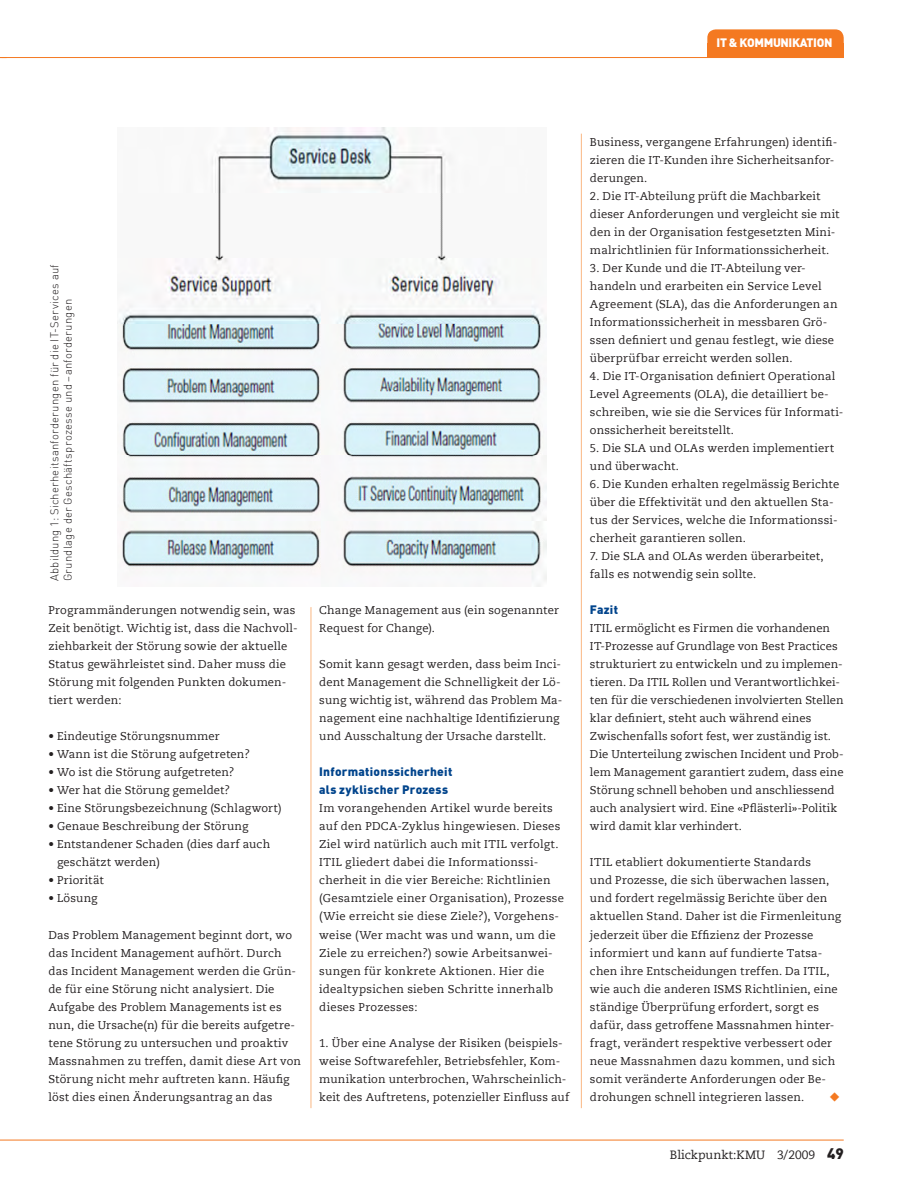
<style>
.page{position:relative;width:922px;height:1195px;background:#fff}
.page>*{position:absolute;margin:0;border:0;box-sizing:border-box;transform-origin:0 0}
.t1{font:900 12px/18px "DIN";letter-spacing:.02em;color:#01448c}
.t2{font:12px "Caecilia LT";color:#231f20}
.t3{font:900 12px "DIN";letter-spacing:-.03em;color:#fff}
.t4{font:11.25px/18px "Caecilia LT";letter-spacing:.015em;color:#231f20}
.t5{font:300 11.25px/13.5px "DIN";letter-spacing:.02em;color:#231f20}
.s1{font-family:"DIN";font-weight:900;font-size:15px}
</style>
<div class="page">
<hr style="left:0;top:1139px;width:844px;height:1px;background:#f47921">
<hr style="left:581px;top:134px;width:1px;height:973px;background:#fab783">
<div style="left:707px;top:29px;width:137px;height:28px;background:#f47921;border-radius:9px"></div>
<hr style="left:2px;top:57px;width:842px;height:1px;background:#f47921">
<img style="left:118px;top:127px;width:428px;height:459px">
<hr style="left:311px;top:607px;width:1px;height:500px;background:#fab783">
<p class="t3" style="left:716px;top:35px;width:117px">IT &amp; KOMMUNIKATION</p>
<p class="t5" style="left:47px;top:581px;width:318px;rotate:-90deg">Abbildung 1: Sicherheitsanforderungen für die IT-Services auf<br>Grundlage der Geschäftsprozesse und –anforderungen</p>
<p class="t4" style="left:49px;top:601px;width:251px">Programmänderungen notwendig sein, was Zeit benötigt. Wichtig ist, dass die Nachvoll&shy;ziehbarkeit der Störung sowie der aktuelle Status gewährleistet sind. Daher muss die Störung mit folgenden Punkten dokumen&shy;tiert werden:</p>
<p class="t4" style="left:49px;top:727px;width:173px">• Eindeutige Störungsnummer</p>
<p class="t4" style="left:49px;top:745px;width:203px">• Wann ist die Störung aufgetreten?</p>
<p class="t4" style="left:49px;top:763px;width:188px">• Wo ist die Störung aufgetreten?</p>
<p class="t4" style="left:49px;top:781px;width:183px">• Wer hat die Störung gemeldet?</p>
<p class="t4" style="left:49px;top:799px;width:235px">• Eine Störungsbezeichnung (Schlagwort)</p>
<p class="t4" style="left:49px;top:817px;width:201px">• Genaue Beschreibung der Störung</p>
<p class="t4" style="left:57px;top:835px;width:215px;text-indent:-9px">• Entstandener Schaden (dies darf auch geschätzt werden)</p>
<p class="t4" style="left:49px;top:871px;width:57px">• Priorität</p>
<p class="t4" style="left:49px;top:889px;width:50px">• Lösung</p>
<p class="t4" style="left:49px;top:925px;width:254px">Das Problem Management beginnt dort, wo das Incident Management aufhört. Durch das Incident Management werden die Grün&shy;de für eine Störung nicht analysiert. Die Aufgabe des Problem Managements ist es nun, die Ursache(n) für die bereits aufgetre&shy;tene Störung zu untersuchen und proaktiv Massnahmen zu treffen, damit diese Art von Störung nicht mehr auftreten kann. Häufig löst dies einen Änderungsantrag an das</p>
<p class="t4" style="left:319px;top:601px;width:241px">Change Management aus (ein sogenannter<br>Request for Change).</p>
<p class="t4" style="left:319px;top:655px;width:245px">Somit kann gesagt werden, dass beim Inci&shy;dent Management die Schnelligkeit der Lö&shy;sung wichtig ist, während das Problem Ma&shy;nagement eine nachhaltige Identifizierung und Ausschaltung der Ursache darstellt.</p>
<p class="t1" style="left:319px;top:762px;width:135px">Informationssicherheit als zyklischer Prozess</p>
<p class="t4" style="left:319px;top:799px;width:246px">Im vorangehenden Artikel wurde bereits auf den PDCA-Zyklus hingewiesen. Dieses Ziel wird natürlich auch mit ITIL verfolgt.<br>ITIL gliedert dabei die Informationssi&shy;cherheit in die vier Bereiche: Richtlinien (Gesamtziele einer Organisation), Prozesse (Wie erreicht sie diese Ziele?), Vorgehens&shy;weise (Wer macht was und wann, um die Ziele zu erreichen?) sowie Arbeitsanwei&shy;sungen für konkrete Aktionen. Hier die idealtypsichen sieben Schritte innerhalb dieses Prozesses:</p>
<p class="t4" style="left:319px;top:1033px;width:251px">1. Über eine Analyse der Risiken (beispiels&shy;weise Softwarefehler, Betriebsfehler, Kom&shy;munikation unterbrochen, Wahrscheinlich&shy;keit des Auftretens, potenzieller Einfluss auf</p>
<p class="t4" style="left:590px;top:133px;width:249px">Business, vergangene Erfahrungen) identifi&shy;zieren die IT-Kunden ihre Sicherheitsanfor&shy;derungen.</p>
<p class="t4" style="left:590px;top:187px;width:251px">2. Die IT-Abteilung prüft die Machbarkeit dieser Anforderungen und vergleicht sie mit den in der Organisation festgesetzten Mini&shy;malrichtlinien für Informationssicherheit.</p>
<p class="t4" style="left:590px;top:259px;width:249px">3. Der Kunde und die IT-Abteilung ver&shy;handeln und erarbeiten ein Service Level Agreement (SLA), das die Anforderungen an Informationssicherheit in messbaren Grö&shy;ssen definiert und genau festlegt, wie diese überprüfbar erreicht werden sollen.</p>
<p class="t4" style="left:590px;top:367px;width:255px">4. Die IT-Organisation definiert Operational Level Agreements (OLA), die detailliert be&shy;schreiben, wie sie die Services für Informati&shy;onssicherheit bereitstellt.</p>
<p class="t4" style="left:590px;top:439px;width:246px">5. Die SLA und OLAs werden implementiert und überwacht.</p>
<p class="t4" style="left:590px;top:475px;width:251px">6. Die Kunden erhalten regelmässig Berichte über die Effektivität und den aktuellen Sta&shy;tus der Services, welche die Informationssi&shy;cherheit garantieren sollen.</p>
<p class="t4" style="left:590px;top:547px;width:235px">7. Die SLA and OLAs werden überarbeitet, falls es notwendig sein sollte.</p>
<p class="t1" style="left:590px;top:600px;width:30px">Fazit</p>
<p class="t4" style="left:590px;top:619px;width:255px">ITIL ermöglicht es Firmen die vorhandenen IT-Prozesse auf Grundlage von Best Practices strukturiert zu entwickeln und zu implemen&shy;tieren. Da ITIL Rollen und Verantwortlichkei&shy;ten für die verschiedenen involvierten Stellen klar definiert, steht auch während eines Zwischenfalls sofort fest, wer zuständig ist.<br>Die Unterteilung zwischen Incident und Prob&shy;lem Management garantiert zudem, dass eine Störung schnell behoben und anschliessend auch analysiert wird. Eine «Pflästerli»-Politik wird damit klar verhindert.</p>
<p class="t4" style="left:590px;top:853px;width:253px">ITIL etabliert dokumentierte Standards<br>und Prozesse, die sich überwachen lassen, und fordert regelmässig Berichte über den aktuellen Stand. Daher ist die Firmenleitung jederzeit über die Effizienz der Prozesse informiert und kann auf fundierte Tatsa&shy;chen ihre Entscheidungen treffen. Da ITIL, wie auch die anderen ISMS Richtlinien, eine ständige Überprüfung erfordert, sorgt es dafür, dass getroffene Massnahmen hinter&shy;fragt, verändert respektive verbessert oder neue Massnahmen dazu kommen, und sich somit veränderte Anforderungen oder Be&shy;drohungen schnell integrieren lassen.</p>
<p class="t2" style="left:670px;top:1147px;width:175px">Blickpunkt:KMU 3/2009 <span class="s1">49</span></p>
</div>
